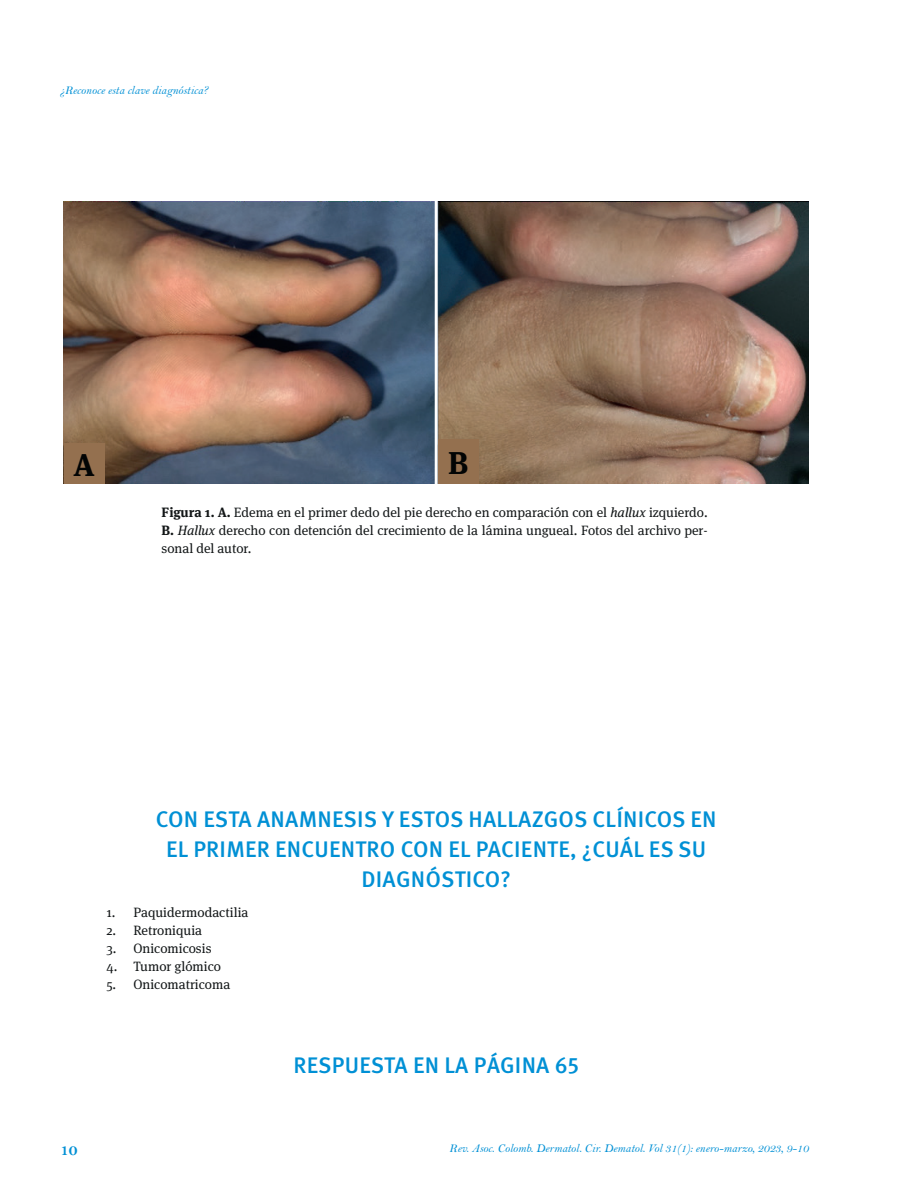
<style>
.page{position:relative;width:915px;height:1191px;background:#fff}
.page>*{position:absolute;margin:0;border:0;box-sizing:border-box;transform-origin:0 0}
.t1{font:700 31.5px "Meta Serif OT";color:#020404}
.t2{font:500 22.5px/30px "Meta Pro";letter-spacing:.01em;color:#0090d5;text-align:center}
.t3{font:16.5px "Bell MT Bold";color:#0090d5}
.t4{font:13.5px/18px "Meta Serif OT";color:#121617;text-align:justify}
.t5{font:12px "Bell MT Italic";color:#0090d5}
.s1{font-weight:700}
.s2{font-style:italic}
</style>
<div class="page">
<img style="left:64px;top:202px;width:744px;height:281px">
<div style="left:64px;top:443px;width:40px;height:40px;background:#94704f"></div>
<div style="left:437px;top:439px;width:41px;height:44px;background:#94704f"></div>
<hr style="left:434px;top:199px;width:3px;height:293px;background:#fff">
<p class="t5" style="left:60px;top:83px;width:149px">¿Reconoce esta clave diagnóstica?</p>
<h1 class="t1" style="left:74px;top:445px;width:23px">A</h1>
<h1 class="t1" style="left:448px;top:443px;width:21px">B</h1>
<p class="t4" style="left:161px;top:504px;width:547px"><span class="s1">Figura 1. A.</span> Edema en el primer dedo del pie derecho en comparación con el <span class="s2">hallux</span> izquierdo.<br><span class="s1">B.</span> <span class="s2">Hallux</span> derecho con detención del crecimiento de la lámina ungueal. Fotos del archivo per&shy;sonal del autor.</p>
<h2 class="t2" style="left:156px;top:805px;width:562px">CON ESTA ANAMNESIS Y ESTOS HALLAZGOS CLÍNICOS EN<br>EL PRIMER ENCUENTRO CON EL PACIENTE, ¿CUÁL ES SU<br>DIAGNÓSTICO?</h2>
<p class="t4" style="left:106px;top:903px;width:143px">1. Paquidermodactilia</p>
<p class="t4" style="left:106px;top:921px;width:97px">2. Retroniquia</p>
<p class="t4" style="left:106px;top:939px;width:107px">3. Onicomicosis</p>
<p class="t4" style="left:106px;top:957px;width:116px">4. Tumor glómico</p>
<p class="t4" style="left:106px;top:975px;width:125px">5. Onicomatricoma</p>
<h2 class="t2" style="left:293px;top:1050px;width:287px">RESPUESTA EN LA PÁGINA 65</h2>
<p class="t3" style="left:60px;top:1140px;width:19px">10</p>
<p class="t5" style="left:449px;top:1141px;width:361px">Rev. Asoc. Colomb. Dermatol. Cir. Dematol. Vol 31(1): enero-marzo, 2023, 9-10</p>
</div>
